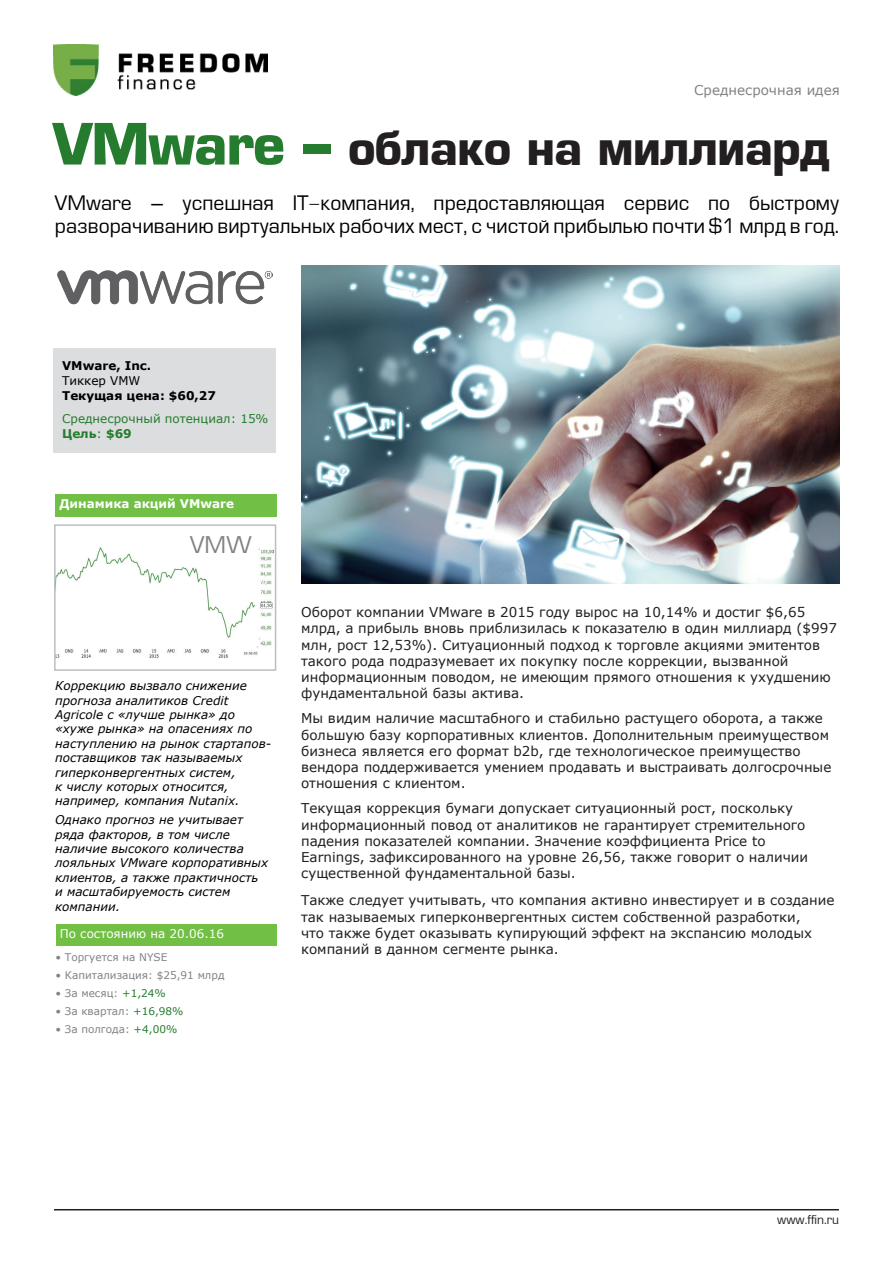
<style>
.page{position:relative;width:893px;height:1263px;background:#fff}
.page>*{position:absolute;margin:0;border:0;box-sizing:border-box;transform-origin:0 0}
.t1{font:700 46.5px "Europe";letter-spacing:-.02em;color:#231f20}
.t2{font:22.5px "Europe Normal";color:#808285}
.t3{font:19.5px/23.4px "Europe Normal";color:#010000}
.t4{font:13.5px/16.2px "Verdana";color:#231f20}
.t5{font:13.5px "Verdana";color:#808285}
.t6{font:italic 12px/14.4px "Verdana";color:#010000}
.t7{font:12px/15px "Verdana";color:#257c2e}
.t8{font:700 12px "Verdana";color:#010000}
.t9{font:12px "Verdana";color:#fff}
.t10{font:700 12px "Verdana";color:#fff}
.t11{font:12px "Europe Normal";color:#231f20}
.t12{font:12px "Verdana";color:#010000}
.t13{font:10.5px "Verdana";color:#808285}
.s1{font-size:55.5px;color:#257c2e}
.s2{font-weight:700}
.s3{color:#257c2e}
</style>
<div class="page">
<hr style="left:54px;top:1209px;width:785px;height:1px;background:#231f20">
<div style="left:56px;top:924px;width:220px;height:22px;background:#71bf44"></div>
<div style="left:54px;top:349px;width:222px;height:104px;background:#dcdddf"></div>
<img style="left:57px;top:547px;width:216px;height:110px">
<div style="left:54px;top:524px;width:222px;height:147px;border:2px solid #bcbdc0"></div>
<div style="left:55px;top:494px;width:222px;height:22px;background:#71bf44"></div>
<img style="left:57px;top:270px;width:215px;height:35px">
<img style="left:301px;top:265px;width:538px;height:319px">
<img style="left:54px;top:45px;width:213px;height:51px">
<p class="t5" style="left:694px;top:81px;width:147px">Среднесрочная идея</p>
<h1 class="t1" style="left:53px;top:120px;width:779px"><span class="s1">VMware –</span> облако на миллиард</h1>
<h3 class="t3" style="left:55px;top:192px;width:786px">VMware – успешная IT-компания, предоставляющая сервис по быстрому разворачиванию виртуальных рабочих мест, с чистой прибылью почти $1 млрд в год.</h3>
<p class="t8" style="left:62px;top:357px;width:91px">VMware, Inc.</p>
<p class="t12" style="left:62px;top:372px;width:80px">Тиккер VMW</p>
<p class="t8" style="left:62px;top:387px;width:155px">Текущая цена: $60,27</p>
<p class="t7" style="left:62px;top:411px;width:208px">Среднесрочный потенциал: 15%<br><span class="s2">Цель</span>: <span class="s2">$69</span></p>
<p class="t10" style="left:60px;top:495px;width:176px">Динамика акций VMware</p>
<h2 class="t2" style="left:190px;top:533px;width:64px">VMW</h2>
<p class="t6" style="left:55px;top:678px;width:218px">Коррекцию вызвало снижение прогноза аналитиков Credit<br>Agricole c «лучше рынка» до «хуже рынка» на опасениях по наступлению на рынок стартапов&shy;поставщиков так называемых гиперконвергентных систем,<br>к числу которых относится, например, компания Nutanix.</p>
<p class="t6" style="left:55px;top:812px;width:215px">Однако прогноз не учитывает ряда факторов, в том числе наличие высокого количества лояльных VMware корпоративных клиентов, а также практичность и масштабируемость систем компании.</p>
<p class="t9" style="left:60px;top:925px;width:166px">По состоянию на 20.06.16</p>
<p class="t13" style="left:56px;top:949px;width:113px">• Торгуется на NYSE</p>
<p class="t13" style="left:56px;top:967px;width:171px">• Капитализация: $25,91 млрд</p>
<p class="t13" style="left:56px;top:985px;width:112px">• За месяц: <span class="s3">+1,24%</span></p>
<p class="t13" style="left:56px;top:1003px;width:130px">• За квартал: <span class="s3">+16,98%</span></p>
<p class="t13" style="left:56px;top:1021px;width:123px">• За полгода: <span class="s3">+4,00%</span></p>
<p class="t4" style="left:301px;top:604px;width:537px">Оборот компании VMware в 2015 году вырос на 10,14% и достиг $6,65 млрд, а прибыль вновь приблизилась к показателю в один миллиард ($997 млн, рост 12,53%). Ситуационный подход к торговле акциями эмитентов такого рода подразумевает их покупку после коррекции, вызванной информационным поводом, не имеющим прямого отношения к ухудшению фундаментальной базы актива.</p>
<p class="t4" style="left:301px;top:710px;width:532px">Мы видим наличие масштабного и стабильно растущего оборота, а также большую базу корпоративных клиентов. Дополнительным преимуществом бизнеса является его формат b2b, где технологическое преимущество вендора поддерживается умением продавать и выстраивать долгосрочные отношения с клиентом.</p>
<p class="t4" style="left:301px;top:800px;width:508px">Текущая коррекция бумаги допускает ситуационный рост, поскольку информационный повод от аналитиков не гарантирует стремительного падения показателей компании. Значение коэффициента Price to Earnings, зафиксированного на уровне 26,56, также говорит о наличии существенной фундаментальной базы.</p>
<p class="t4" style="left:301px;top:892px;width:535px">Также следует учитывать, что компания активно инвестирует и в создание так называемых гиперконвергентных систем собственной разработки,<br>что также будет оказывать купирующий эффект на экспансию молодых компаний в данном сегменте рынка.</p>
<p class="t11" style="left:777px;top:1213px;width:63px">www.ffin.ru</p>
</div>
